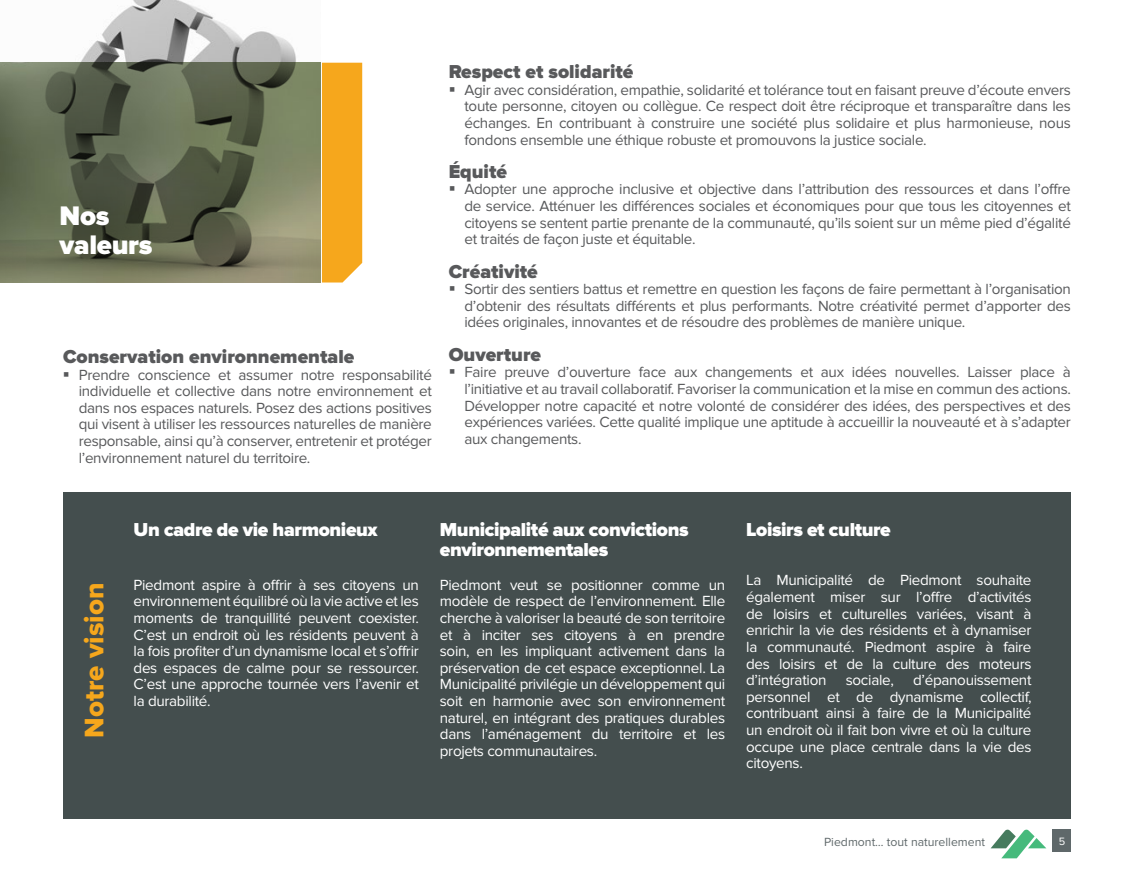
<style>
.page{position:relative;width:1134px;height:882px;background:#fff}
.page>*{position:absolute;margin:0;border:0;box-sizing:border-box;transform-origin:0 0}
.t1{font:27.82px "Proxima Nova Extrabld";color:#f6a71c}
.t2{font:900 27.82px/29.2px "Proxima Nova";letter-spacing:-.01em;color:#fff}
.t3{font:900 19.43px/20.8px "Proxima Nova";letter-spacing:-.02em;color:#fff}
.t4{font:900 19.43px "Proxima Nova";color:#58595b}
.t5{font:15.22px/16.6px "Proxima Nova";letter-spacing:-.02em;color:#58595b;text-align:justify}
.t6{font:15.22px/16.6px "Proxima Nova";letter-spacing:-.02em;color:#fff;text-align:justify}
.t7{font:12.25px "Proxima Nova";color:#5f686a}
.t8{font:11.03px "Proxima Nova";color:#fff}
</style>
<div class="page">
<div style="left:1053px;top:830px;width:18px;height:22px;background:#5f686a"></div>
<svg style="left:991px;top:830px;width:55px;height:28px"></svg>
<img style="left:0;top:0;width:321px;height:63px">
<div style="left:63px;top:493px;width:1008px;height:326px;background:#444e4e"></div>
<img style="left:0;top:63px;width:321px;height:220px">
<div style="left:322px;top:63px;width:40px;height:220px;background:#f6a71c"></div>
<h1 class="t2" style="left:59px;top:202px;width:95px">Nos valeurs</h1>
<p class="t4" style="left:63px;top:345px;width:293px">Conservation environnementale</p>
<p class="t5" style="left:79px;top:366px;width:355px;text-indent:-16px">▪ Prendre conscience et assumer notre responsabilité individuelle et collective dans notre environnement et dans nos espaces naturels. Posez des actions positives qui visent à utiliser les ressources naturelles de manière responsable, ainsi qu’à conserver, entretenir et protéger l’environnement naturel du territoire.</p>
<p class="t4" style="left:449px;top:60px;width:186px">Respect et solidarité</p>
<p class="t5" style="left:464px;top:82px;width:608px;text-indent:-16px">▪ Agir avec considération, empathie, solidarité et tolérance tout en faisant preuve d’écoute envers toute personne, citoyen ou collègue. Ce respect doit être réciproque et transparaître dans les échanges. En contribuant à construire une société plus solidaire et plus harmonieuse, nous fondons ensemble une éthique robuste et promouvons la justice sociale.</p>
<p class="t4" style="left:449px;top:160px;width:60px">Équité</p>
<p class="t5" style="left:464px;top:181px;width:608px;text-indent:-16px">▪ Adopter une approche inclusive et objective dans l’attribution des ressources et dans l’offre de service. Atténuer les différences sociales et économiques pour que tous les citoyennes et citoyens se sentent partie prenante de la communauté, qu’ils soient sur un même pied d’égalité et traités de façon juste et équitable.</p>
<p class="t4" style="left:449px;top:260px;width:91px">Créativité</p>
<p class="t5" style="left:464px;top:281px;width:608px;text-indent:-16px">▪ Sortir des sentiers battus et remettre en question les façons de faire permettant à l’organisation d’obtenir des résultats différents et plus performants. Notre créativité permet d’apporter des idées originales, innovantes et de résoudre des problèmes de manière unique.</p>
<p class="t4" style="left:449px;top:343px;width:94px">Ouverture</p>
<p class="t5" style="left:464px;top:364px;width:608px;text-indent:-16px">▪ Faire preuve d’ouverture face aux changements et aux idées nouvelles. Laisser place à l’initiative et au travail collaboratif. Favoriser la communication et la mise en commun des actions.<br>Développer notre capacité et notre volonté de considérer des idées, des perspectives et des expériences variées. Cette qualité implique une aptitude à accueillir la nouveauté et à s’adapter aux changements.</p>
<h1 class="t1" style="left:78px;top:738px;width:156px;rotate:-90deg">Notre vision</h1>
<p class="t3" style="left:134px;top:519px;width:246px">Un cadre de vie harmonieux</p>
<p class="t6" style="left:134px;top:576px;width:287px">Piedmont aspire à offrir à ses citoyens un environnement équilibré où la vie active et les moments de tranquillité peuvent coexister.<br>C’est un endroit où les résidents peuvent à la fois profiter d’un dynamisme local et s’offrir des espaces de calme pour se ressourcer.<br>C’est une approche tournée vers l’avenir et la durabilité.</p>
<p class="t3" style="left:440px;top:519px;width:250px">Municipalité aux convictions environnementales</p>
<p class="t6" style="left:440px;top:576px;width:287px">Piedmont veut se positionner comme un modèle de respect de l’environnement. Elle cherche à valoriser la beauté de son territoire et à inciter ses citoyens à en prendre soin, en les impliquant activement dans la préservation de cet espace exceptionnel. La Municipalité privilégie un développement qui soit en harmonie avec son environnement naturel, en intégrant des pratiques durables dans l’aménagement du territoire et les projets communautaires.</p>
<p class="t3" style="left:746px;top:519px;width:146px">Loisirs et culture</p>
<p class="t6" style="left:746px;top:572px;width:287px">La Municipalité de Piedmont souhaite également miser sur l’offre d’activités de loisirs et culturelles variées, visant à enrichir la vie des résidents et à dynamiser la communauté. Piedmont aspire à faire des loisirs et de la culture des moteurs d’intégration</p>
<p class="t6" style="left:746px;top:672px;width:287px;text-indent:167px">d’épanouissement personnel et de dynamisme collectif, contribuant ainsi à faire de la Municipalité un endroit où il fait bon vivre et où la culture occupe une place centrale dans la vie des citoyens.</p>
<p class="t6" style="left:846px;top:672px;width:50px">sociale,</p>
<p class="t7" style="left:824px;top:835px;width:162px">Piedmont… tout naturellement</p>
<p class="t8" style="left:1059px;top:835px;width:8px">5</p>
</div>
